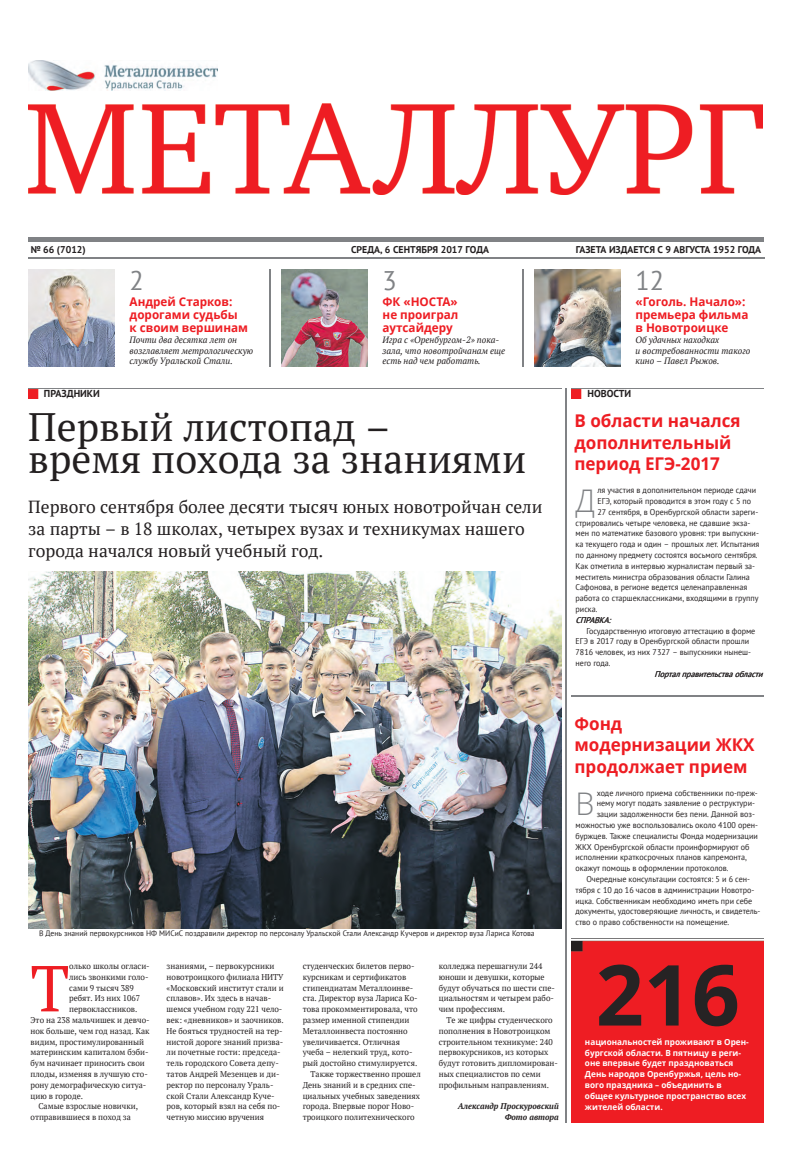
<style>
.page{position:relative;width:794px;height:1157px;background:#fff}
.page>*{position:absolute;margin:0;border:0;box-sizing:border-box;transform-origin:0 0}
.t1{font:700 84.2px "Open Sans";color:#262324}
.t2{font:64.8px "PT Serif";color:#ee1d23;scale:.96 1}
.t3{font:39.6px/32.4px "PT Serif";color:#231f20}
.t4{font:31.2px "Open Sans";color:#808285;scale:.96 1}
.t5{font:26.9px "PT Sans";color:#808285}
.t6{font:17.5px/21.6px "PT Serif";color:#231f20}
.t7{font:700 17.5px/21.6px "Open Sans";color:#ee1d23}
.t8{font:700 12px/13.2px "Open Sans";color:#ee1d23}
.t9{font:700 10.1px "PT Sans";color:#231f20}
.t10{font:700 9.8px "PT Sans";color:#231f20}
.t11{font:italic 9.1px/10.8px "PT Serif";color:#231f20}
.t12{font:8.4px/10.8px "PT Serif";color:#231f20;scale:.96 1}
.t13{font:8.4px/10.8px "PT Sans";color:#231f20;scale:.96 1}
.t14{font:700 8.4px/10.8px "Open Sans";color:#fff}
.t15{font:italic 8.4px "PT Sans";color:#231f20;scale:.96 1}
.t16{font:italic 700 8.4px/10.8px "PT Serif";color:#231f20;text-align:right;scale:.96 1}
.t17{font:7.9px "PT Sans";color:#231f20;scale:.96 1}
</style>
<div class="page">
<hr style="left:28px;top:258px;width:736px;height:1px;background:#bfbfbf">
<img style="left:28px;top:60px;width:190px;height:30px">
<img style="left:28px;top:104px;width:735px;height:90px">
<div style="left:28px;top:237px;width:736px;height:5px;background:#808285"></div>
<hr style="left:270px;top:269px;width:1px;height:97px;background:#bfbfbf">
<img style="left:28px;top:269px;width:87px;height:97px">
<hr style="left:522px;top:269px;width:1px;height:97px;background:#bfbfbf">
<img style="left:281px;top:269px;width:87px;height:97px">
<img style="left:534px;top:269px;width:87px;height:97px">
<img style="left:28px;top:388px;width:533px;height:11px">
<img style="left:28px;top:572px;width:533px;height:356px">
<hr style="left:565px;top:388px;width:1px;height:734px;background:#bfbfbf">
<hr style="left:572px;top:695px;width:192px;height:1px;background:#bfbfbf">
<img style="left:572px;top:388px;width:192px;height:11px">
<div style="left:572px;top:940px;width:192px;height:182px;background:#ee1d23"></div>
<p class="t10" style="left:31px;top:245px;width:56px">№ 66 (7012)</p>
<p class="t10" style="left:351px;top:245px;width:139px">СРЕДА, 6 СЕНТЯБРЯ 2017 ГОДА</p>
<p class="t10" style="left:576px;top:245px;width:187px">ГАЗЕТА ИЗДАЕТСЯ С 9 АВГУСТА 1952 ГОДА</p>
<h3 class="t5" style="left:130px;top:266px;width:16px">2</h3>
<h3 class="t8" style="left:130px;top:294px;width:120px">Андрей Старков: дорогами судьбы<br>к своим вершинам</h3>
<p class="t11" style="left:130px;top:334px;width:125px">Почти два десятка лет он возглавляет метрологическую службу Уральской Стали.</p>
<h3 class="t5" style="left:636px;top:266px;width:30px">12</h3>
<h3 class="t8" style="left:636px;top:294px;width:114px">«Гоголь. Начало»: премьера фильма в Новотроицке</h3>
<p class="t11" style="left:636px;top:334px;width:116px">Об удачных находках<br>и востребованности такого кино – Павел Рыжов.</p>
<h3 class="t5" style="left:383px;top:266px;width:16px">3</h3>
<h3 class="t8" style="left:383px;top:294px;width:77px;text-align:justify">ФК «НОСТА» не проиграл аутсайдеру</h3>
<p class="t11" style="left:383px;top:334px;width:124px">Игра с «Оренбургом-2» пока&shy;зала, что новотройчанам еще есть над чем работать.</p>
<p class="t9" style="left:44px;top:388px;width:58px">ПРАЗДНИКИ</p>
<h3 class="t3" style="left:28px;top:410px;width:499px">Первый листопад –<br>время похода за знаниями</h3>
<h3 class="t6" style="left:28px;top:496px;width:516px">Первого сентября более десяти тысяч юных новотройчан сели за парты – в 18 школах, четырех вузах и техникумах нашего города начался новый учебный год.</h3>
<p class="t17" style="left:39px;top:929px;width:518px">В День знаний первокурсников НФ МИСиС поздравили директор по персоналу Уральской Стали Александр Кучеров и директор вуза Лариса Котова</p>
<h2 class="t2" style="left:31px;top:945px;width:42px">Т</h2>
<p class="t12" style="left:69px;top:960px;width:85px">олько школы огласи-</p>
<p class="t12" style="left:167px;top:960px;width:124px">знаниями, – первокурсники новотроицкого филиала НИТУ «Московский институт стали и сплавов». Их здесь в начав&shy;шемся учебном году 221 чело&shy;век: «дневников» и заочников.<br>Не бояться трудностей на тер&shy;нистой дороге знаний призва&shy;ли почетные гости: председа&shy;тель городского Совета депу&shy;татов Андрей Мезенцев и ди&shy;ректор по персоналу Ураль&shy;ской Стали Александр Куче&shy;ров, который взял на себя по&shy;четную миссию вручения</p>
<p class="t12" style="left:303px;top:960px;width:118px">студенческих билетов перво-</p>
<p class="t12" style="left:439px;top:960px;width:123px">колледжа перешагнули 244 юноши и девушки, которые будут обучаться по шести спе&shy;циальностям и четырем рабо&shy;чим профессиям.</p>
<p class="t12" style="left:439px;top:1014px;width:126px;text-indent:8px">Те же цифры студенческого пополнения в Новотроицком строительном техникуме: 240 первокурсников, из которых будут готовить дипломирован&shy;ных специалистов по семи профильным направлениям.</p>
<p class="t16" style="left:458px;top:1101px;width:107px">Александр Проскуровский<br>Фото автора</p>
<p class="t12" style="left:303px;top:971px;width:109px">курсникам и сертификатов</p>
<p class="t12" style="left:303px;top:982px;width:117px">стипендиатам Металлоинве-</p>
<p class="t12" style="left:303px;top:993px;width:121px">ста. Директор вуза Лариса Ко-</p>
<p class="t12" style="left:303px;top:1004px;width:121px">това прокомментировала, что</p>
<p class="t12" style="left:303px;top:1014px;width:113px">размер именной стипендии</p>
<p class="t12" style="left:303px;top:1025px;width:111px">Металлоинвеста постоянно</p>
<p class="t12" style="left:303px;top:1036px;width:103px">увеличивается. Отличная</p>
<p class="t12" style="left:303px;top:1047px;width:116px">учеба – нелегкий труд, кото-</p>
<p class="t12" style="left:303px;top:1058px;width:121px">рый достойно стимулируется.</p>
<p class="t12" style="left:311px;top:1068px;width:116px">Также торжественно прошел</p>
<p class="t12" style="left:303px;top:1079px;width:119px">День знаний и в средних спе-</p>
<p class="t12" style="left:303px;top:1090px;width:124px">циальных учебных заведениях</p>
<p class="t12" style="left:303px;top:1101px;width:118px">города. Впервые порог Ново-</p>
<p class="t12" style="left:303px;top:1112px;width:118px">троицкого политехнического</p>
<p class="t12" style="left:69px;top:971px;width:84px">лись звонкими голо-</p>
<p class="t12" style="left:69px;top:982px;width:69px">сами 9 тысяч 389</p>
<p class="t12" style="left:69px;top:993px;width:75px">ребят. Из них 1067</p>
<p class="t12" style="left:69px;top:1004px;width:72px">первоклассников.</p>
<p class="t12" style="left:31px;top:1014px;width:126px">Это на 238 мальчишек и девчо-</p>
<p class="t12" style="left:31px;top:1025px;width:125px">нок больше, чем год назад. Как</p>
<p class="t12" style="left:31px;top:1036px;width:120px">видим, простимулированный</p>
<p class="t12" style="left:31px;top:1047px;width:125px">материнским капиталом бэби-</p>
<p class="t12" style="left:31px;top:1058px;width:121px">бум начинает приносить свои</p>
<p class="t12" style="left:31px;top:1068px;width:124px">плоды, изменяя в лучшую сто-</p>
<p class="t12" style="left:31px;top:1079px;width:122px">рону демографическую ситуа-</p>
<p class="t12" style="left:31px;top:1090px;width:56px">цию в городе.</p>
<p class="t12" style="left:38px;top:1101px;width:105px">Самые взрослые новички,</p>
<p class="t12" style="left:31px;top:1112px;width:106px">отправившиеся в поход за</p>
<p class="t9" style="left:588px;top:388px;width:45px">НОВОСТИ</p>
<h3 class="t7" style="left:574px;top:410px;width:168px">В области начался дополнительный период ЕГЭ-2017</h3>
<h3 class="t4" style="left:576px;top:479px;width:22px">Д</h3>
<p class="t13" style="left:597px;top:485px;width:167px">ля участия в дополнительном периоде сдачи</p>
<p class="t13" style="left:597px;top:496px;width:162px">ЕГЭ, который проводится в этом году с 5 по</p>
<p class="t13" style="left:597px;top:507px;width:169px">27 сентября, в Оренбургской области зареги-</p>
<p class="t13" style="left:576px;top:518px;width:184px">стрировались четыре человека, не сдавшие экза-</p>
<p class="t13" style="left:576px;top:528px;width:193px">мен по математике базового уровня: три выпускни-</p>
<p class="t13" style="left:576px;top:539px;width:193px">ка текущего года и один – прошлых лет. Испытания</p>
<p class="t13" style="left:576px;top:550px;width:191px">по данному предмету состоятся восьмого сентября.</p>
<p class="t13" style="left:576px;top:561px;width:189px">Как отметила в интервью журналистам первый за-</p>
<p class="t13" style="left:576px;top:572px;width:183px">меститель министра образования области Галина</p>
<p class="t13" style="left:576px;top:582px;width:180px">Сафонова, в регионе ведется целенаправленная</p>
<p class="t13" style="left:576px;top:593px;width:192px">работа со старшеклассниками, входящими в группу</p>
<p class="t13" style="left:576px;top:604px;width:24px">риска.</p>
<p class="t15" style="left:576px;top:615px;width:41px">СПРАВКА:</p>
<p class="t13" style="left:576px;top:626px;width:189px;text-indent:11px">Государственную итоговую аттестацию в форме ЕГЭ в 2017 году в Оренбургской области прошли 7816 человек, из них 7327 – выпускники нынеш&shy;него года.</p>
<p class="t15" style="left:654px;top:669px;width:58px">Порталправит</p>
<p class="t15" style="left:669px;top:669px;width:102px">талправительстваобласти</p>
<h3 class="t7" style="left:574px;top:712px;width:182px">Фонд модернизации ЖКХ продолжает прием</h3>
<h3 class="t4" style="left:576px;top:781px;width:21px">В</h3>
<p class="t13" style="left:597px;top:788px;width:169px">ходе личного приема собственники по-преж-</p>
<p class="t13" style="left:597px;top:798px;width:166px">нему могут подать заявление о реструктури-</p>
<p class="t13" style="left:597px;top:809px;width:166px">зации задолженности без пени. Данной воз-</p>
<p class="t13" style="left:576px;top:820px;width:192px">можностью уже воспользовались около 4100 орен-</p>
<p class="t13" style="left:576px;top:831px;width:191px">буржцев. Также специалисты Фонда модернизации</p>
<p class="t13" style="left:576px;top:842px;width:183px">ЖКХ Оренбургской области проинформируют об</p>
<p class="t13" style="left:576px;top:852px;width:180px">исполнении краткосрочных планов капремонта,</p>
<p class="t13" style="left:576px;top:863px;width:161px">окажут помощь в оформлении протоколов.</p>
<p class="t13" style="left:586px;top:874px;width:172px">Очередные консультации состоятся: 5 и 6 сен-</p>
<p class="t13" style="left:576px;top:885px;width:188px">тября с 10 до 16 часов в администрации Новотро-</p>
<p class="t13" style="left:576px;top:896px;width:186px">ицка. Собственникам необходимо иметь при себе</p>
<p class="t13" style="left:576px;top:906px;width:194px">документы, удостоверяющие личность, и свидетель-</p>
<p class="t13" style="left:576px;top:917px;width:162px">ство о право собственности на помещение.</p>
<h1 class="t1" style="left:596px;top:936px;width:146px">216</h1>
<p class="t14" style="left:585px;top:1047px;width:163px">бургской области. В пятницу в реги&shy;оне впервые будет праздноваться<br>День народов Оренбуржья, цель но&shy;вого праздника – объединить в общее культурное пространство всех жителей области.</p>
<p class="t14" style="left:585px;top:1036px;width:165px">национальностей проживают в Орен-</p>
</div>
